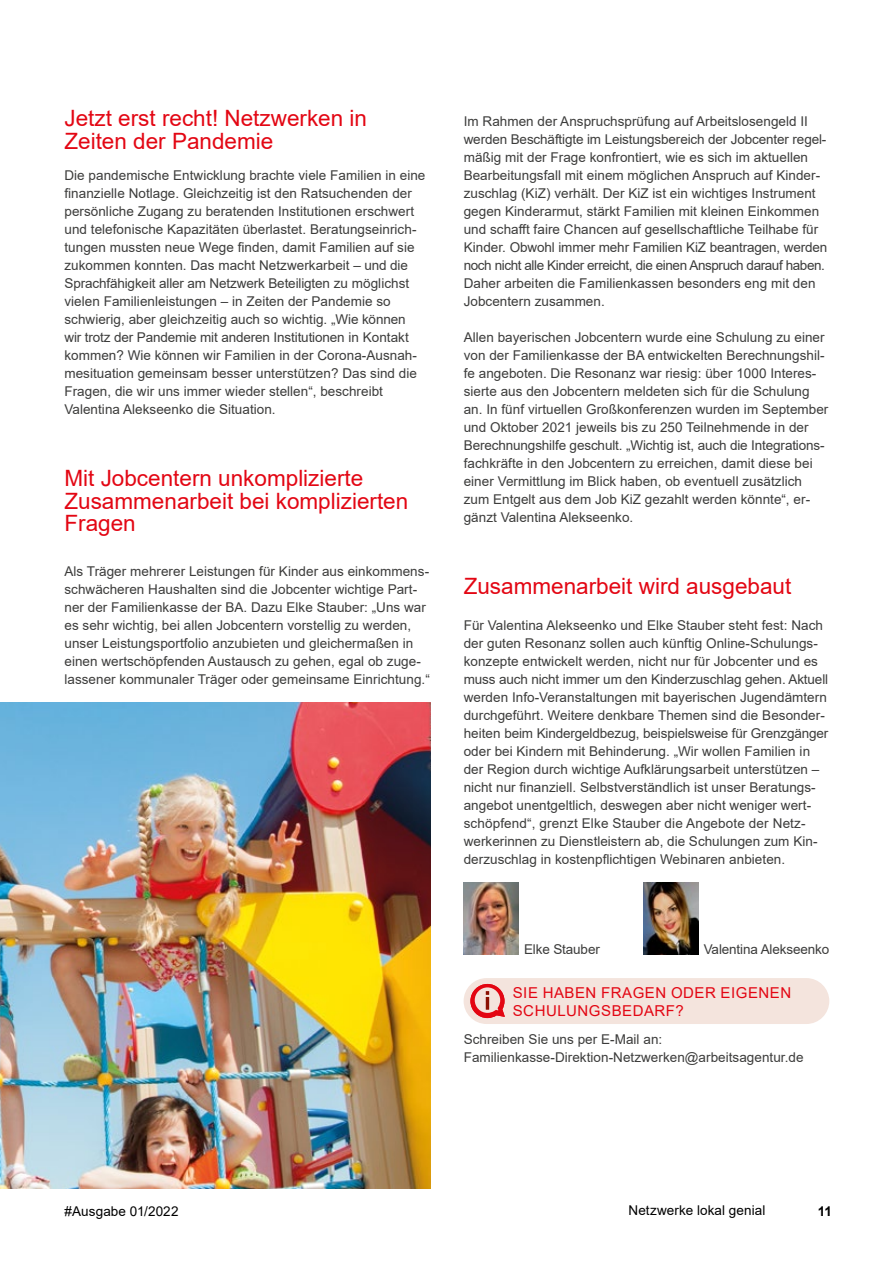
<style>
.page{position:relative;width:893px;height:1263px;background:#fff}
.page>*{position:absolute;margin:0;border:0;box-sizing:border-box;transform-origin:0 0}
.t1{font:22.5px/22.5px "Arial";color:#e30613}
.t2{font:15px/18px "Arial";letter-spacing:.035em;color:#e30613}
.t3{font:13.5px/18px "Arial";letter-spacing:.005em;color:#3c3c3b}
.t4{font:13.5px "Arial";letter-spacing:.01em;color:#000}
.t5{font:700 13.5px "Arial";color:#000}
</style>
<div class="page">
<img style="left:464px;top:882px;width:55px;height:72px">
<img style="left:643px;top:882px;width:55px;height:72px">
<div style="left:464px;top:978px;width:365px;height:46px;background:#f4e4dd;border-radius:23px"></div>
<svg style="left:470px;top:984px;width:35px;height:34px"></svg>
<img style="left:0;top:702px;width:430px;height:486px">
<h2 class="t1" style="left:64px;top:107px;width:304px">Jetzt erst recht! Netzwerken in<br>Zeiten der Pandemie</h2>
<p class="t3" style="left:64px;top:166px;width:362px">Die pandemische Entwicklung brachte viele Familien in eine finanzielle Notlage. Gleichzeitig ist den Ratsuchenden der persönliche Zugang zu beratenden Institutionen erschwert und telefonische Kapazitäten überlastet. Beratungseinrich&shy;tungen mussten neue Wege finden, damit Familien auf sie zukommen konnten. Das macht Netzwerkarbeit – und die Sprachfähigkeit aller am Netzwerk Beteiligten zu möglichst vielen Familienleistungen – in Zeiten der Pandemie so schwierig, aber gleichzeitig auch so wichtig. „Wie können wir trotz der Pandemie mit anderen Institutionen in Kontakt kommen? Wie können wir Familien in der Corona-Ausnah&shy;mesituation gemeinsam besser unterstützen? Das sind die Fragen, die wir uns immer wieder stellen“, beschreibt Valentina Alekseenko die Situation.</p>
<h2 class="t1" style="left:64px;top:467px;width:345px">Mit Jobcentern unkomplizierte<br>Zusammenarbeit bei komplizierten<br>Fragen</h2>
<p class="t3" style="left:64px;top:562px;width:367px">Als Träger mehrerer Leistungen für Kinder aus einkommens&shy;schwächeren Haushalten sind die Jobcenter wichtige Part&shy;ner der Familienkasse der BA. Dazu Elke Stauber: „Uns war es sehr wichtig, bei allen Jobcentern vorstellig zu werden, unser Leistungsportfolio anzubieten und gleichermaßen in einen wertschöpfenden Austausch zu gehen, egal ob zuge&shy;lassener kommunaler Träger oder gemeinsame Einrichtung.“</p>
<p class="t3" style="left:464px;top:112px;width:365px">Im Rahmen der Anspruchsprüfung auf Arbeitslosengeld II werden Beschäftigte im Leistungsbereich der Jobcenter regel&shy;mäßig mit der Frage konfrontiert, wie es sich im aktuellen Bearbeitungsfall mit einem möglichen Anspruch auf Kinder&shy;zuschlag (KiZ) verhält. Der KiZ ist ein wichtiges Instrument gegen Kinderarmut, stärkt Familien mit kleinen Einkommen und schafft faire Chancen auf gesellschaftliche Teilhabe für Kinder. Obwohl immer mehr Familien KiZ beantragen, werden noch nicht alle Kinder erreicht, die einen Anspruch darauf haben.<br>Daher arbeiten die Familienkassen besonders eng mit den Jobcentern zusammen.</p>
<p class="t3" style="left:464px;top:328px;width:366px">Allen bayerischen Jobcentern wurde eine Schulung zu einer von der Familienkasse der BA entwickelten Berechnungshil&shy;fe angeboten. Die Resonanz war riesig: über 1000 Interes&shy;sierte aus den Jobcentern meldeten sich für die Schulung an. In fünf virtuellen Großkonferenzen wurden im September und Oktober 2021 jeweils bis zu 250 Teilnehmende in der Berechnungshilfe geschult. „Wichtig ist, auch die Integrations&shy;fachkräfte in den Jobcentern zu erreichen, damit diese bei einer Vermittlung im Blick haben, ob eventuell zusätzlich zum Entgelt aus dem Job KiZ gezahlt werden könnte“, er&shy;gänzt Valentina Alekseenko.</p>
<h2 class="t1" style="left:464px;top:575px;width:329px">Zusammenarbeit wird ausgebaut</h2>
<p class="t3" style="left:464px;top:616px;width:366px">Für Valentina Alekseenko und Elke Stauber steht fest: Nach der guten Resonanz sollen auch künftig Online-Schulungs&shy;konzepte entwickelt werden, nicht nur für Jobcenter und es muss auch nicht immer um den Kinderzuschlag gehen. Aktuell werden Info-Veranstaltungen mit bayerischen Jugendämtern durchgeführt. Weitere denkbare Themen sind die Besonder&shy;heiten beim Kindergeldbezug, beispielsweise für Grenzgänger oder bei Kindern mit Behinderung. „Wir wollen Familien in der Region durch wichtige Aufklärungsarbeit unterstützen – nicht nur finanziell. Selbstverständlich ist unser Beratungs&shy;angebot unentgeltlich, deswegen aber nicht weniger wert&shy;schöpfend“, grenzt Elke Stauber die Angebote der Netz&shy;werkerinnen zu Dienstleistern ab, die Schulungen zum Kin&shy;derzuschlag in kostenpflichtigen Webinaren anbieten.</p>
<p class="t3" style="left:524px;top:940px;width:77px">Elke Stauber</p>
<p class="t3" style="left:704px;top:940px;width:127px">Valentina Alekseenko</p>
<p class="t2" style="left:513px;top:983px;width:280px">SIE HABEN FRAGEN ODER EIGENEN<br>SCHULUNGSBEDARF?</p>
<p class="t3" style="left:464px;top:1030px;width:200px">Schreiben Sie uns per E-Mail an:</p>
<p class="t3" style="left:464px;top:1048px;width:341px">Familienkasse-Direktion-Netzwerken@arbeitsagentur.de</p>
<p class="t4" style="left:628px;top:1201px;width:138px">Netzwerke lokal genial</p>
<p class="t4" style="left:64px;top:1202px;width:116px">#Ausgabe 01/2022</p>
<p class="t5" style="left:818px;top:1202px;width:16px">11</p>
</div>
